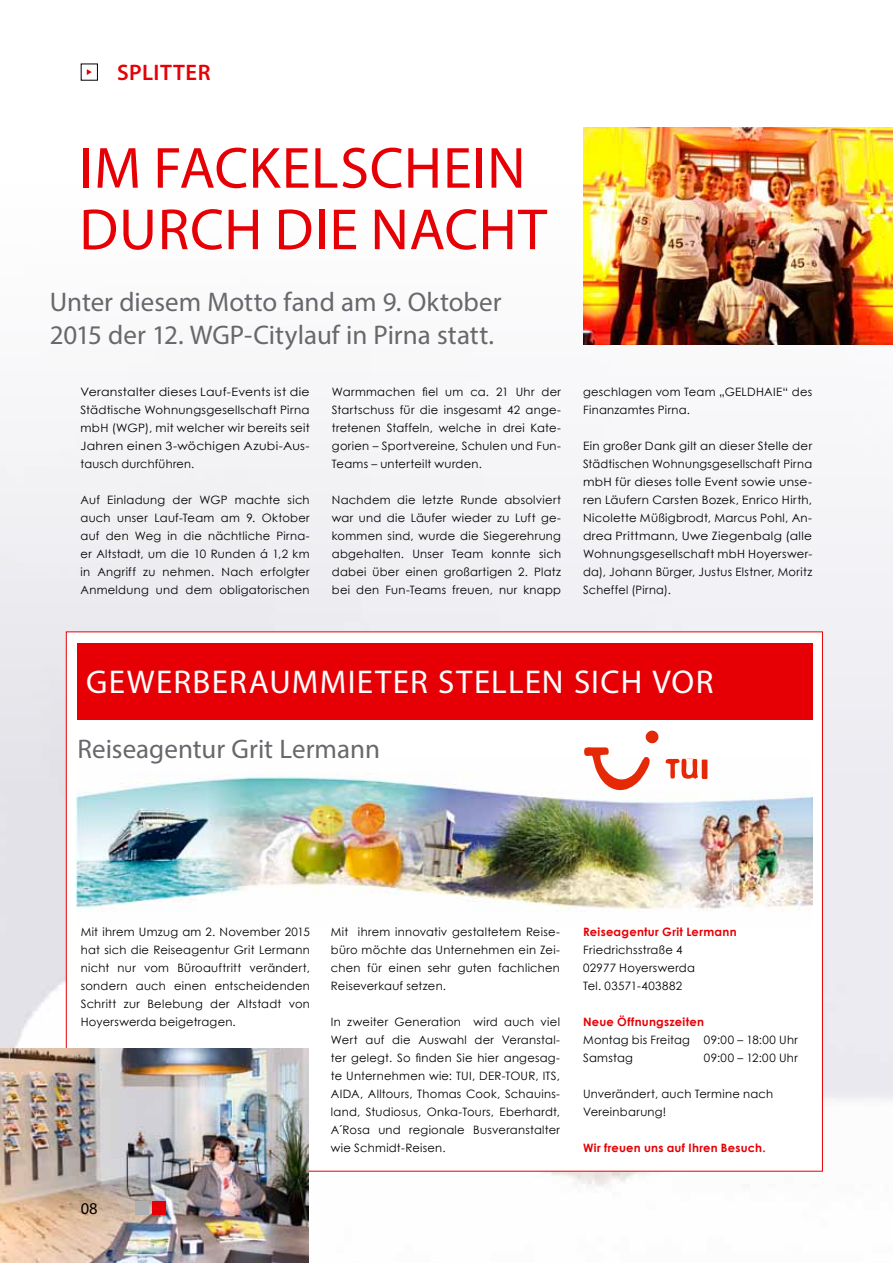
<style>
.page{position:relative;width:893px;height:1263px;background:#fff}
.page>*{position:absolute;margin:0;border:0;box-sizing:border-box;transform-origin:0 0}
.t1{font:58.5px/61.5px "Myriad Pro";letter-spacing:.015em;color:#e60005}
.t2{font:33px "Myriad Pro";letter-spacing:.04em;color:#fff}
.t3{font:27px/33px "Myriad Pro";color:#68676c}
.t4{font:600 22.5px "Myriad Pro";letter-spacing:.025em;color:#e60005}
.t5{font:16.5px "Myriad Pro";color:#000}
.t6{font:11.55px/18px "Century Gothic";letter-spacing:.025em;color:#000;text-align:justify}
.t7{font:11.55px/18px "Century Gothic";letter-spacing:.025em;color:#000;text-align:justify;scale:1.08 1}
.t8{font:700 11.55px "Century Gothic";letter-spacing:.02em;color:#e60005}
</style>
<div class="page">
<img style="left:0;top:63px;width:893px;height:1123px">
<div style="left:66px;top:631px;width:757px;height:540px;background:#fff;border:1px solid #e60005"></div>
<img style="left:76px;top:759px;width:736px;height:153px">
<div style="left:77px;top:643px;width:736px;height:77px;background:#e60005"></div>
<img style="left:0;top:1048px;width:309px;height:215px">
<svg style="left:87px;top:69px;width:5px;height:6px"></svg>
<div style="left:135px;top:1201px;width:14px;height:14px;background:#aeafb2"></div>
<div style="left:152px;top:1201px;width:14px;height:14px;background:#e60005"></div>
<img style="left:583px;top:128px;width:310px;height:216px">
<svg style="left:584px;top:730px;width:123px;height:61px"></svg>
<h3 class="t4" style="left:117px;top:58px;width:95px">SPLITTER</h3>
<h1 class="t1" style="left:79px;top:136px;width:469px">IM FACKELSCHEIN<br>DURCH DIE NACHT</h1>
<h3 class="t3" style="left:50px;top:285px;width:453px">Unter diesem Motto fand am 9. Oktober<br>2015 der 12. WGP-Citylauf in Pirna statt.</h3>
<p class="t7" style="left:81px;top:383px;width:214px">Veranstalter dieses Lauf-Events ist die Städtische Wohnungsgesellschaft Pirna mbH (WGP), mit welcher wir bereits seit Jahren einen 3-wöchigen Azubi-Aus&shy;tausch durchführen.</p>
<p class="t6" style="left:81px;top:491px;width:231px">Auf Einladung der WGP machte sich auch unser Lauf-Team am 9. Oktober auf den Weg in die nächtliche Pirna&shy;er Altstadt, um die 10 Runden á 1,2 km in Angriff zu nehmen. Nach erfolgter Anmeldung und dem obligatorischen</p>
<p class="t6" style="left:332px;top:383px;width:231px">Warmmachen fiel um ca. 21 Uhr der Startschuss für die insgesamt 42 ange&shy;tretenen Staffeln, welche in drei Kate&shy;gorien – Sportvereine, Schulen und Fun-Teams – unterteilt wurden.</p>
<p class="t6" style="left:332px;top:491px;width:231px">Nachdem die letzte Runde absolviert war und die Läufer wieder zu Luft ge&shy;kommen sind, wurde die Siegerehrung abgehalten. Unser Team konnte sich dabei über einen großartigen 2. Platz bei den Fun-Teams freuen, nur knapp</p>
<p class="t6" style="left:583px;top:383px;width:231px">geschlagen vom Team „GELDHAIE“ des<br>Finanzamtes Pirna.</p>
<p class="t6" style="left:583px;top:437px;width:231px">Ein großer Dank gilt an dieser Stelle der Städtischen Wohnungsgesellschaft Pirna mbH für dieses tolle Event sowie unse&shy;ren Läufern Carsten Bozek, Enrico Hirth, Nicolette Müßigbrodt, Marcus Pohl, An&shy;drea Prittmann, Uwe Ziegenbalg (alle Wohnungsgesellschaft mbH Hoyerswer&shy;da), Johann Bürger, Justus Elstner, Moritz Scheffel (Pirna).</p>
<h2 class="t2" style="left:86px;top:661px;width:629px">GEWERBERAUMMIETER STELLEN SICH VOR</h2>
<h3 class="t3" style="left:78px;top:732px;width:304px">Reiseagentur Grit Lermann</h3>
<p class="t6" style="left:81px;top:923px;width:231px">Mit ihrem Umzug am 2. November 2015 hat sich die Reiseagentur Grit Lermann nicht nur vom Büroauftritt verändert, sondern auch einen entscheidenden Schritt zur Belebung der Altstadt von Hoyerswerda beigetragen.</p>
<p class="t6" style="left:331px;top:923px;width:231px">Mit ihrem innovativ gestaltetem Reise&shy;büro möchte das Unternehmen ein Zei&shy;chen für einen sehr guten fachlichen Reiseverkauf setzen.</p>
<p class="t6" style="left:331px;top:1013px;width:231px">In zweiter Generation wird auch viel Wert auf die Auswahl der Veranstal&shy;ter gelegt. So finden Sie hier angesag&shy;te Unternehmen wie: TUI, DER-TOUR, ITS, AIDA, Alltours, Thomas Cook, Schauins&shy;land, Studiosus, Onka-Tours, Eberhardt, A´Rosa und regionale Busveranstalter wie Schmidt-Reisen.</p>
<h3 class="t5" style="left:81px;top:1198px;width:18px">08</h3>
<p class="t8" style="left:583px;top:923px;width:155px">Reiseagentur Grit Lermann</p>
<p class="t6" style="left:583px;top:941px;width:113px;text-align:left">Friedrichsstraße 4<br>02977 Hoyerswerda<br>Tel. 03571-403882</p>
<p class="t8" style="left:583px;top:1013px;width:122px">Neue Öffnungszeiten</p>
<p class="t6" style="left:583px;top:1031px;width:216px">Montag bis Freitag 09:00 – 18:00 Uhr<br>Samstag</p>
<p class="t6" style="left:704px;top:1049px;width:95px">09:00 – 12:00 Uhr</p>
<p class="t6" style="left:583px;top:1085px;width:192px">Unverändert, auch Termine nach<br>Vereinbarung!</p>
<p class="t8" style="left:583px;top:1139px;width:184px">Wir freuen uns auf Ihren Besuch.</p>
</div>
